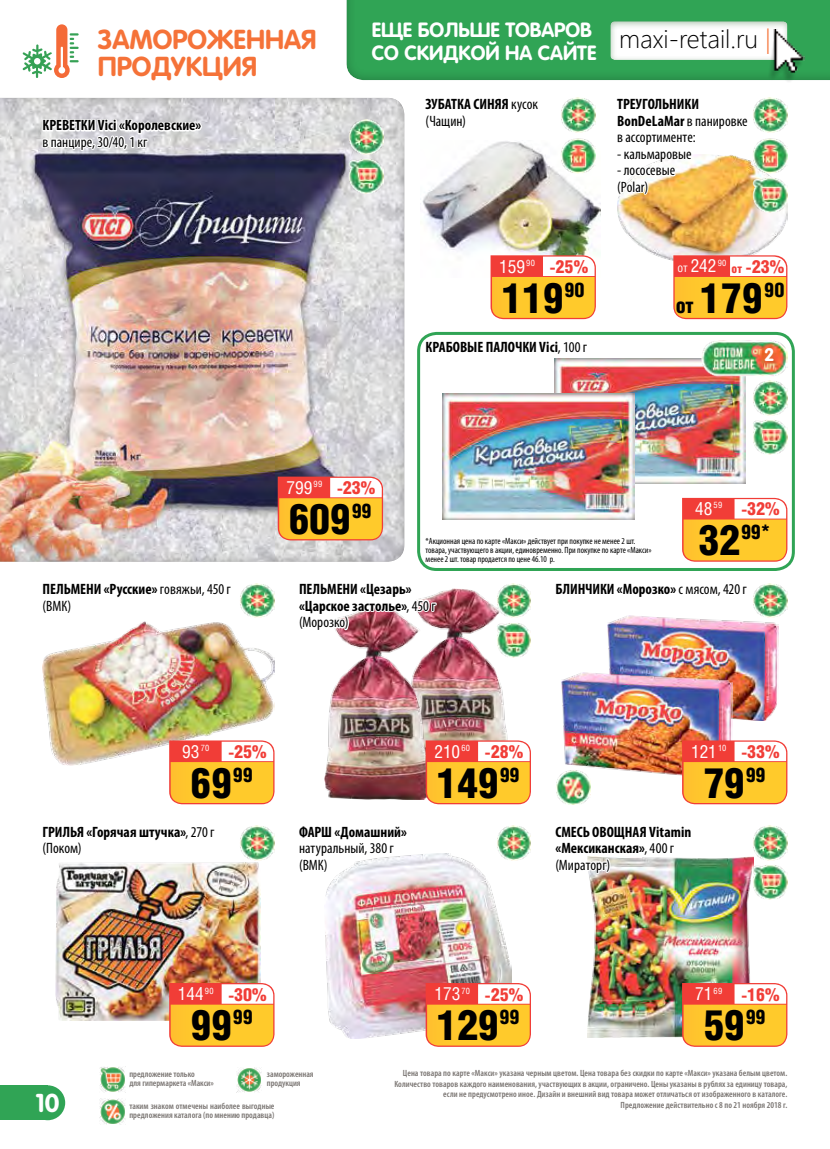
<style>
.page{position:relative;width:830px;height:1149px;background:#fff}
.page>*{position:absolute;margin:0;border:0;box-sizing:border-box;transform-origin:0 0}
.t1{font:900 42px "Helios Cond";letter-spacing:-.01em;color:#000}
.t2{font:700 27px/27px "Rotonda C";color:#f57238}
.t3{font:300 25.5px "Segoe UI";color:#000}
.t4{font:700 25.5px "Rotonda C";color:#fff}
.t5{font:700 20.25px/22.4px "Rotonda C";color:#fff}
.t6{font:900 20.1px "Helios Cond";color:#000}
.t7{font:900 18px "Helios Cond";color:#f13d37}
.t8{font:700 18px "Rotonda C";color:#fff}
.t9{font:700 condensed 15px/16.5px "Myriad Pro";color:#000}
.t10{font:condensed 15px/16.5px "Myriad Pro";color:#000}
.t11{font:600 condensed 9px/9px "Myriad Pro";letter-spacing:.005em;color:#787370}
.t12{font:condensed 9px/9px "Myriad Pro";color:#000}
.s1{color:#f57238}
.s2{font-weight:400}
.s3{font-weight:700}
.s4{font-family:"Helios Cond C";font-weight:400;color:#fff}
.s5{font-family:"Helios Cond C";font-weight:400;font-size:12px;color:#fff}
.s6{font-family:"Helios Cond C";font-weight:400;font-size:12px}
.s7{font-size:12px}
.s8{font-size:12px;color:#fff}
.s9{font-size:21px}
.s10{font-size:21px;color:#fff}
.s11{font-size:42px}
</style>
<div class="page">
<div style="left:0;top:1084px;width:47px;height:35px;background:#30a455"></div>
<div style="left:30px;top:1084px;width:35px;height:35px;background:#30a455;border-radius:50%"></div>
<div style="left:345px;top:0;width:484px;height:81px;background:#30a455"></div>
<div style="left:608px;top:20px;width:180px;height:42px;background:#346e39;opacity:.5"></div>
<img style="left:766px;top:30px;width:38px;height:51px">
<img style="left:100px;top:1067px;width:25px;height:24px">
<img style="left:99px;top:1098px;width:26px;height:25px">
<div style="left:417px;top:332px;width:377px;height:239px;border:3px solid #30a455;border-radius:18px"></div>
<img style="left:55px;top:870px;width:206px;height:149px">
<div style="left:0;top:97px;width:405px;height:464px;background:#000;opacity:.3"></div>
<svg style="left:23px;top:24px;width:56px;height:54px"></svg>
<img style="left:325px;top:853px;width:186px;height:185px">
<svg style="left:325px;top:799px;width:84px;height:95px"></svg>
<svg style="left:425px;top:982px;width:105px;height:64px;background:#fab351"></svg>
<img style="left:619px;top:160px;width:168px;height:101px">
<svg style="left:614px;top:23px;width:135px;height:196px"></svg>
<img style="left:752px;top:177px;width:35px;height:35px">
<img style="left:752px;top:138px;width:35px;height:35px">
<img style="left:587px;top:894px;width:163px;height:142px">
<svg style="left:681px;top:982px;width:106px;height:64px;background:#f9b251"></svg>
<img style="left:757px;top:894px;width:27px;height:5px">
<img style="left:430px;top:652px;width:78px;height:88px">
<img style="left:324px;top:652px;width:106px;height:147px">
<svg style="left:425px;top:740px;width:105px;height:64px;background:#fbb250"></svg>
<img style="left:496px;top:652px;width:31px;height:5px">
<img style="left:43px;top:633px;width:231px;height:100px">
<img style="left:41px;top:493px;width:192px;height:142px">
<svg style="left:41px;top:100px;width:163px;height:68px"></svg>
<img style="left:348px;top:158px;width:35px;height:35px">
<img style="left:554px;top:358px;width:191px;height:77px">
<img style="left:442px;top:393px;width:192px;height:42px">
<img style="left:753px;top:420px;width:34px;height:15px">
<img style="left:422px;top:141px;width:178px;height:136px">
<svg style="left:423px;top:76px;width:119px;height:5px"></svg>
<svg style="left:424px;top:255px;width:171px;height:135px"></svg>
<img style="left:560px;top:138px;width:35px;height:35px">
<svg style="left:49px;top:733px;width:225px;height:137px"></svg>
<svg style="left:127px;top:982px;width:148px;height:111px"></svg>
<img style="left:608px;top:652px;width:170px;height:68px">
<img style="left:561px;top:672px;width:171px;height:64px">
<img style="left:563px;top:736px;width:224px;height:158px">
<img style="left:348px;top:119px;width:35px;height:35px">
<img style="left:561px;top:98px;width:34px;height:35px">
<img style="left:753px;top:98px;width:34px;height:35px">
<img style="left:753px;top:380px;width:34px;height:35px">
<img style="left:240px;top:583px;width:34px;height:34px">
<img style="left:239px;top:825px;width:35px;height:35px">
<img style="left:496px;top:825px;width:34px;height:35px">
<img style="left:752px;top:825px;width:35px;height:35px">
<img style="left:701px;top:340px;width:86px;height:36px">
<div style="left:756px;top:343px;width:25px;height:31px;background:#000;opacity:.2"></div>
<svg style="left:673px;top:255px;width:114px;height:64px"></svg>
<img style="left:556px;top:769px;width:34px;height:35px">
<img style="left:277px;top:435px;width:510px;height:217px">
<h2 class="t2" style="left:98px;top:26px;width:219px">ЗАМОРОЖЕННАЯ<br>ПРОДУКЦИЯ</h2>
<h3 class="t9" style="left:43px;top:117px;width:160px">КРЕВЕТКИ Vici «Королевские»</h3>
<h3 class="t10" style="left:43px;top:133px;width:106px">в панцире, 30/40, 1 кг</h3>
<h3 class="t5" style="left:371px;top:19px;width:226px">ЕЩЕ БОЛЬШЕ ТОВАРОВ<br>СО СКИДКОЙ НА САЙТЕ</h3>
<h3 class="t3" style="left:619px;top:18px;width:153px">maxi-retail.ru <span class="s1">|</span></h3>
<h3 class="t9" style="left:425px;top:95px;width:114px">ЗУБАТКА СИНЯЯ <span class="s2">кусок (Чащин)</span></h3>
<h3 class="t10" style="left:617px;top:96px;width:132px"><span class="s3">ТРЕУГОЛЬНИКИ<br>BonDeLaMar</span> в панировке в ассортименте:</h3>
<h3 class="t10" style="left:617px;top:145px;width:76px">- кальмаровые</h3>
<h3 class="t10" style="left:617px;top:162px;width:59px">- лососевые (Polar)</h3>
<h3 class="t7" style="left:499px;top:256px;width:90px"><span class="s4">159</span><sup>90</sup> -25%</h3>
<h3 class="t7" style="left:677px;top:256px;width:108px"><span class="s5">от</span><span class="s6">.</span><span class="s4">242</span><sup>90</sup> <span class="s7">от</span><span class="s8">.</span>-23%</h3>
<h1 class="t1" style="left:501px;top:273px;width:85px">119<sup>90</sup></h1>
<h1 class="t1" style="left:675px;top:273px;width:110px"><span class="s9">от</span><span class="s10">.</span>179<sup>90</sup></h1>
<h3 class="t9" style="left:425px;top:338px;width:163px">КРАБОВЫЕ ПАЛОЧКИ Vici<span class="s2">, 100 г</span></h3>
<h3 class="t8" style="left:763px;top:344px;width:12px">2</h3>
<h3 class="t9" style="left:43px;top:580px;width:190px">ПЕЛЬМЕНИ «Русские» <span class="s2">говяжьи, 450 г (ВМК)</span></h3>
<h3 class="t7" style="left:286px;top:477px;width:90px"><span class="s4">799</span><sup>99</sup> -23%</h3>
<h1 class="t1" style="left:288px;top:495px;width:84px">609<sup>99</sup></h1>
<p class="t12" style="left:425px;top:536px;width:227px">*Акционная цена по карте «Макси» действует при покупке не менее 2 шт. товара, участвующего в акции, единовременно. При покупке по карте «Макси» менее 2 шт. товар продается по цене 46.10 р.</p>
<h3 class="t7" style="left:694px;top:498px;width:86px"><span class="s4">48</span><sup>59</sup> -32%</h3>
<h3 class="t6" style="left:698px;top:520px;width:73px"><span class="s11">32</span>99*</h3>
<h3 class="t9" style="left:299px;top:580px;width:138px">ПЕЛЬМЕНИ «Цезарь» «Царское застолье»<span class="s2">, 450 г (Морозко)</span></h3>
<h3 class="t9" style="left:555px;top:580px;width:193px">БЛИНЧИКИ «Морозко» <span class="s2">с мясом, 420 г</span></h3>
<h3 class="t7" style="left:182px;top:741px;width:86px"><span class="s4">93</span><sup>70</sup> -25%</h3>
<h3 class="t7" style="left:434px;top:741px;width:90px"><span class="s4">210</span><sup>60</sup> -28%</h3>
<h3 class="t7" style="left:690px;top:741px;width:90px"><span class="s4">121</span><sup>10</sup> -33%</h3>
<h1 class="t1" style="left:190px;top:758px;width:64px">69<sup>99</sup></h1>
<h1 class="t1" style="left:436px;top:758px;width:84px">149<sup>99</sup></h1>
<h1 class="t1" style="left:703px;top:758px;width:64px">79<sup>99</sup></h1>
<h3 class="t9" style="left:43px;top:823px;width:173px">ГРИЛЬЯ «Горячая штучка»<span class="s2">, 270 г (Поком)</span></h3>
<h3 class="t9" style="left:299px;top:823px;width:109px">ФАРШ «Домашний»</h3>
<h3 class="t10" style="left:299px;top:839px;width:96px">натуральный, 380 г (ВМК)</h3>
<h3 class="t9" style="left:555px;top:823px;width:137px">СМЕСЬ ОВОЩНАЯ Vitamin «Мексиканская»<span class="s2">, 400 г (Мираторг)</span></h3>
<h3 class="t7" style="left:178px;top:983px;width:90px"><span class="s4">144</span><sup>90</sup> -30%</h3>
<h1 class="t1" style="left:190px;top:1001px;width:64px">99<sup>99</sup></h1>
<h3 class="t7" style="left:434px;top:983px;width:90px"><span class="s4">173</span><sup>70</sup> -25%</h3>
<h1 class="t1" style="left:436px;top:1001px;width:84px">129<sup>99</sup></h1>
<h3 class="t7" style="left:694px;top:983px;width:86px"><span class="s4">71</span><sup>69</sup> -16%</h3>
<h1 class="t1" style="left:703px;top:1001px;width:64px">59<sup>99</sup></h1>
<h3 class="t4" style="left:35px;top:1087px;width:26px">10</h3>
<p class="t11" style="left:267px;top:1068px;width:48px">замороженная продукция</p>
<p class="t11" style="left:129px;top:1068px;width:86px">предложение только<br>для гипермаркета «Макси»</p>
<p class="t11" style="left:129px;top:1101px;width:147px">таким знаком отмечены наиболее выгодные предложения каталога (по мнению продавца)</p>
<p class="t11" style="left:394px;top:1067px;width:394px;line-height:10.5px;text-align:right">Цена товара по карте «Макси» указана черным цветом. Цена товара без скидки по карте «Макси» указана белым цветом.<br>Количество товаров каждого наименования, участвующих в акции, ограничено. Цены указаны в рублях за единицу товара, если не предусмотрено иное. Дизайн и внешний вид товара может отличаться от изображенного в каталоге.<br>Предложение действительно с 8 по 21 ноября 2018 г.</p>
</div>
